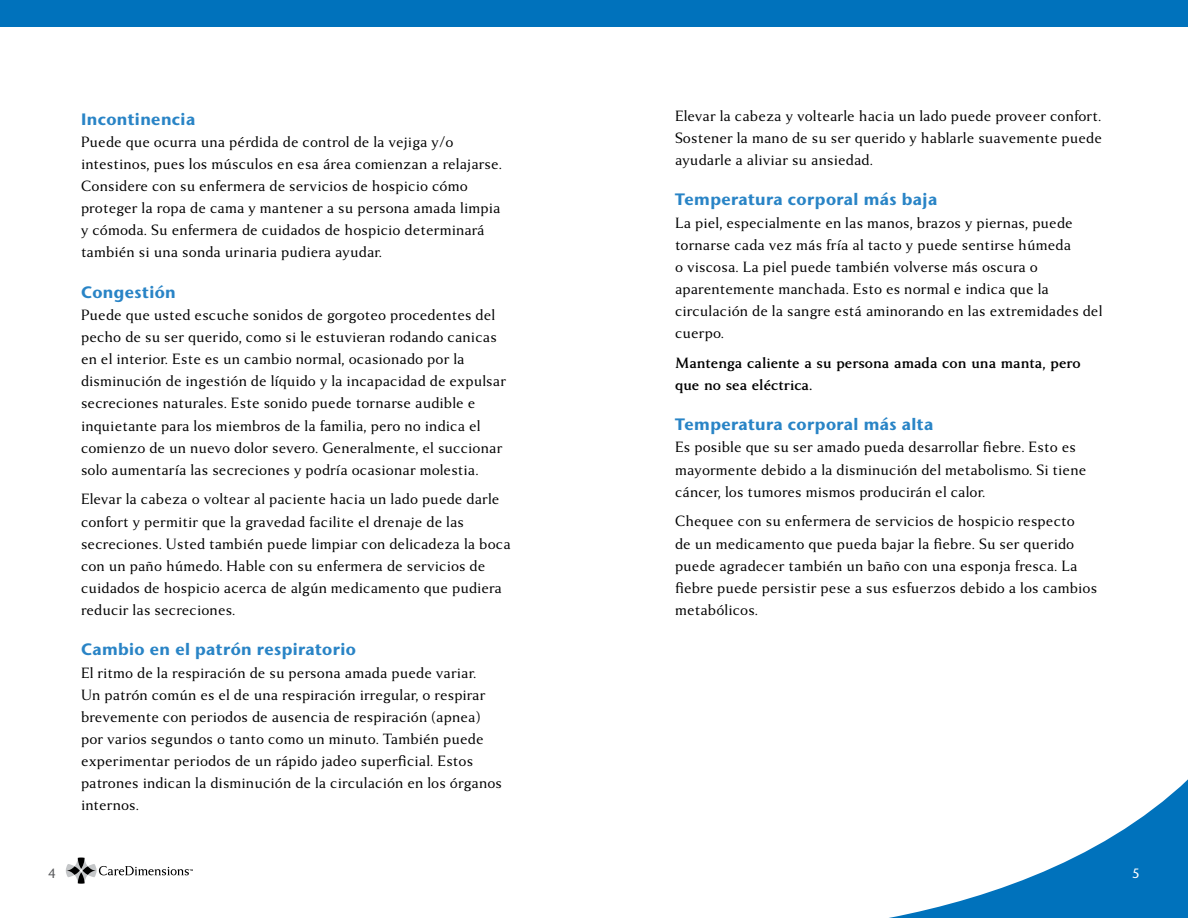
<style>
.page{position:relative;width:1188px;height:918px;background:#fff}
.page>*{position:absolute;margin:0;border:0;box-sizing:border-box;transform-origin:0 0}
.t1{font:700 16.5px "Stone Sans IIITC Std";letter-spacing:.025em;color:#2984c6}
.t2{font:16.2px/22px "Anziano Pro";letter-spacing:.005em;color:#000}
.t3{font:700 16.2px/22px "Anziano Pro";letter-spacing:.005em;color:#000}
.t4{font:500 13.5px "Stone Sans IIITC Std";color:#58595b}
.t5{font:500 13.5px "Stone Sans IIITC Std";color:#fff}
</style>
<div class="page">
<svg style="left:889px;top:779px;width:299px;height:139px"></svg>
<div style="left:580px;top:0;width:608px;height:27px;background:#0072bc"></div>
<div style="left:0;top:0;width:608px;height:27px;background:#0072bc"></div>
<svg style="left:66px;top:858px;width:127px;height:26px"></svg>
<p class="t1" style="left:81px;top:108px;width:116px">Incontinencia</p>
<p class="t2" style="left:81px;top:131px;width:423px">Puede que ocurra una pérdida de control de la vejiga y/o intestinos, pues los músculos en esa área comienzan a relajarse.<br>Considere con su enfermera de servicios de hospicio cómo proteger la ropa de cama y mantener a su persona amada limpia y cómoda. Su enfermera de cuidados de hospicio determinará también si una sonda urinaria pudiera ayudar.</p>
<p class="t1" style="left:81px;top:282px;width:96px">Congestión</p>
<p class="t2" style="left:81px;top:304px;width:427px">Puede que usted escuche sonidos de gorgoteo procedentes del pecho de su ser querido, como si le estuvieran rodando canicas en el interior. Este es un cambio normal, ocasionado por la disminución de ingestión de líquido y la incapacidad de expulsar secreciones naturales. Este sonido puede tornarse audible e inquietante para los miembros de la familia, pero no indica el comienzo de un nuevo dolor severo. Generalmente, el succionar solo aumentaría las secreciones y podría ocasionar molestia.</p>
<p class="t2" style="left:81px;top:489px;width:431px">Elevar la cabeza o voltear al paciente hacia un lado puede darle confort y permitir que la gravedad facilite el drenaje de las secreciones. Usted también puede limpiar con delicadeza la boca con un paño húmedo. Hable con su enfermera de servicios de cuidados de hospicio acerca de algún medicamento que pudiera reducir las secreciones.</p>
<p class="t1" style="left:81px;top:639px;width:276px">Cambio en el patrón respiratorio</p>
<p class="t2" style="left:81px;top:662px;width:423px">El ritmo de la respiración de su persona amada puede variar.<br>Un patrón común es el de una respiración irregular, o respirar brevemente con periodos de ausencia de respiración (apnea) por varios segundos o tanto como un minuto. También puede experimentar periodos de un rápido jadeo superficial. Estos patrones indican la disminución de la circulación en los órganos internos.</p>
<p class="t2" style="left:675px;top:105px;width:429px;text-align:justify">Elevar la cabeza y voltearle hacia un lado puede proveer confort.<br>Sostener la mano de su ser querido y hablarle suavemente puede ayudarle a aliviar su ansiedad.</p>
<p class="t1" style="left:675px;top:189px;width:264px">Temperatura corporal más baja</p>
<p class="t2" style="left:675px;top:212px;width:429px">La piel, especialmente en las manos, brazos y piernas, puede tornarse cada vez más fría al tacto y puede sentirse húmeda<br>o viscosa. La piel puede también volverse más oscura o aparentemente manchada. Esto es normal e indica que la circulación de la sangre está aminorando en las extremidades del cuerpo.</p>
<p class="t3" style="left:675px;top:352px;width:407px">Mantenga caliente a su persona amada con una manta, pero que no sea eléctrica.</p>
<p class="t1" style="left:675px;top:414px;width:260px">Temperatura corporal más alta</p>
<p class="t2" style="left:675px;top:437px;width:413px">Es posible que su ser amado pueda desarrollar fiebre. Esto es mayormente debido a la disminución del metabolismo. Si tiene cáncer, los tumores mismos producirán el calor.</p>
<p class="t2" style="left:675px;top:511px;width:424px">Chequee con su enfermera de servicios de hospicio respecto<br>de un medicamento que pueda bajar la fiebre. Su ser querido puede agradecer también un baño con una esponja fresca. La fiebre puede persistir pese a sus esfuerzos debido a los cambios metabólicos.</p>
<p class="t4" style="left:48px;top:865px;width:9px">4</p>
<p class="t5" style="left:1132px;top:865px;width:9px">5</p>
</div>
